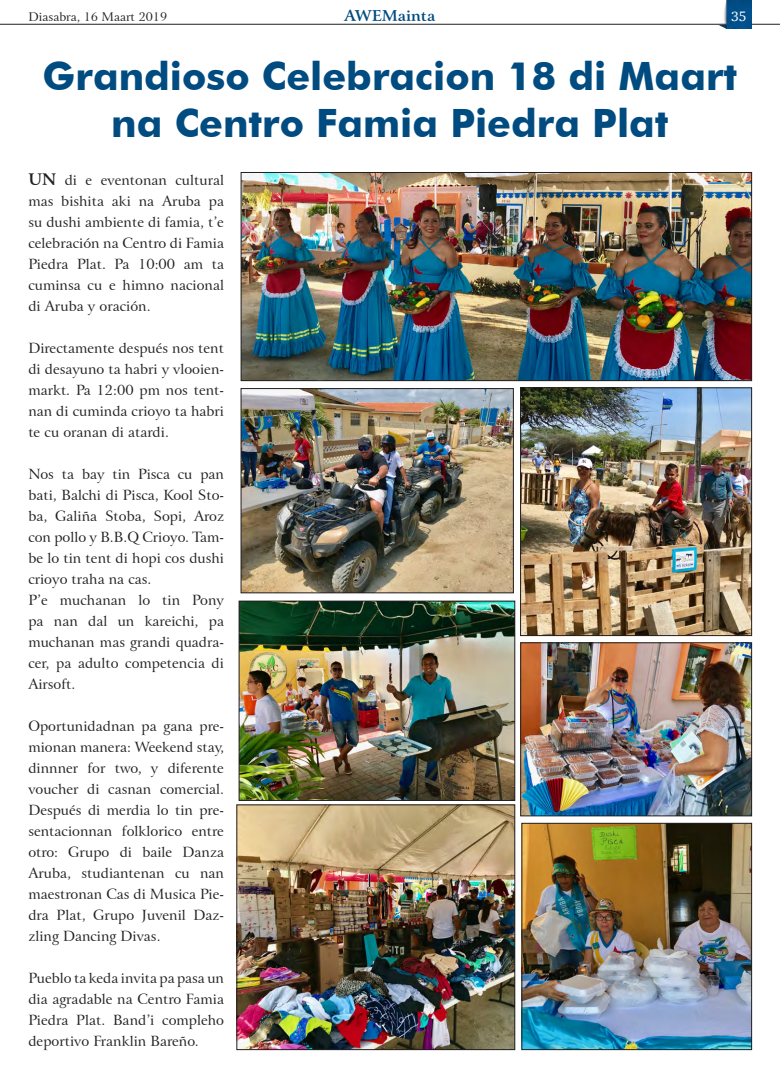
<style>
.page{position:relative;width:780px;height:1078px;background:#fff}
.page>*{position:absolute;margin:0;border:0;box-sizing:border-box;transform-origin:0 0}
.No_Spacing{font:700 39px/46.8px "Futura BT";color:#004b80;text-align:center}
.t1{font:700 15px "Arrus BT";color:#004b80}
.Body_Text_14{font:14px/21px "Arrus BT";color:#231f20;text-align:justify}
.t2{font:14px "Charter ITCTT";color:#fff}
.t3{font:12px "Arrus BT";color:#231f20}
.s1{font-weight:700;font-size:16px}
</style>
<div class="page">
<img style="left:718px;top:0;width:33px;height:28px">
<svg style="left:751px;top:24px;width:29px;height:1px"></svg>
<hr style="left:0;top:24px;width:726px;height:1px;background:#231f20">
<img style="left:243px;top:174px;width:506px;height:205px">
<div style="left:241px;top:172px;width:510px;height:209px;border:1px solid #231f20"></div>
<img style="left:522px;top:644px;width:227px;height:170px">
<div style="left:520px;top:642px;width:231px;height:174px;border:1px solid #231f20"></div>
<img style="left:243px;top:390px;width:268px;height:201px">
<div style="left:241px;top:388px;width:272px;height:205px;border:1px solid #231f20"></div>
<img style="left:238px;top:806px;width:275px;height:241px">
<div style="left:236px;top:804px;width:279px;height:245px;border:1px solid #231f20"></div>
<img style="left:241px;top:602px;width:272px;height:196px">
<div style="left:239px;top:600px;width:276px;height:200px;border:1px solid #231f20"></div>
<img style="left:523px;top:824px;width:226px;height:223px">
<div style="left:521px;top:822px;width:230px;height:227px;border:1px solid #231f20"></div>
<img style="left:522px;top:389px;width:227px;height:244px">
<div style="left:520px;top:387px;width:231px;height:248px;border:1px solid #231f20"></div>
<p class="t3" style="left:29px;top:9px;width:140px">Diasabra, 16 Maart 2019</p>
<p class="t1" style="left:344px;top:6px;width:92px">AWEMainta</p>
<p class="t2" style="left:731px;top:7px;width:17px">35</p>
<p class="No_Spacing" style="left:43px;top:52px;width:696px">Grandioso Celebracion 18 di Maart na Centro Famia Piedra Plat</p>
<p class="Body_Text_14" style="left:28px;top:169px;width:197px"><span class="s1">UN</span> di e eventonan cultural mas bishita aki na Aruba pa su dushi ambiente di famia, t’e celebración na Centro di Famia Piedra Plat. Pa 10:00 am ta cuminsa cu e himno nacional di Aruba y oración.</p>
<p class="Body_Text_14" style="left:28px;top:337px;width:197px">Directamente después nos tent di desayuno ta habri y vlooien&shy;markt. Pa 12:00 pm nos tent&shy;nan di cuminda crioyo ta habri te cu oranan di atardi.</p>
<p class="Body_Text_14" style="left:28px;top:463px;width:197px">Nos ta bay tin Pisca cu pan bati, Balchi di Pisca, Kool Sto&shy;ba, Galiña Stoba, Sopi, Aroz con pollo y B.B.Q Crioyo. Tam&shy;be lo tin tent di hopi cos dushi crioyo traha na cas.</p>
<p class="Body_Text_14" style="left:28px;top:589px;width:197px">P’e muchanan lo tin Pony pa nan dal un kareichi, pa muchanan mas grandi quadra&shy;cer, pa adulto competencia di Airsoft.</p>
<p class="Body_Text_14" style="left:28px;top:715px;width:197px">Oportunidadnan pa gana pre&shy;mionan manera: Weekend stay, dinnner for two, y diferente voucher di casnan comercial.<br>Después di merdia lo tin pre&shy;sentacionnan folklorico entre otro: Grupo di baile Danza Aruba, studiantenan cu nan maestronan Cas di Musica Pie&shy;dra Plat, Grupo Juvenil Daz&shy;zling Dancing Divas.</p>
<p class="Body_Text_14" style="left:28px;top:967px;width:197px">Pueblo ta keda invita pa pasa un dia agradable na Centro Famia Piedra Plat. Band’i compleho deportivo Franklin Bareño.</p>
</div>
